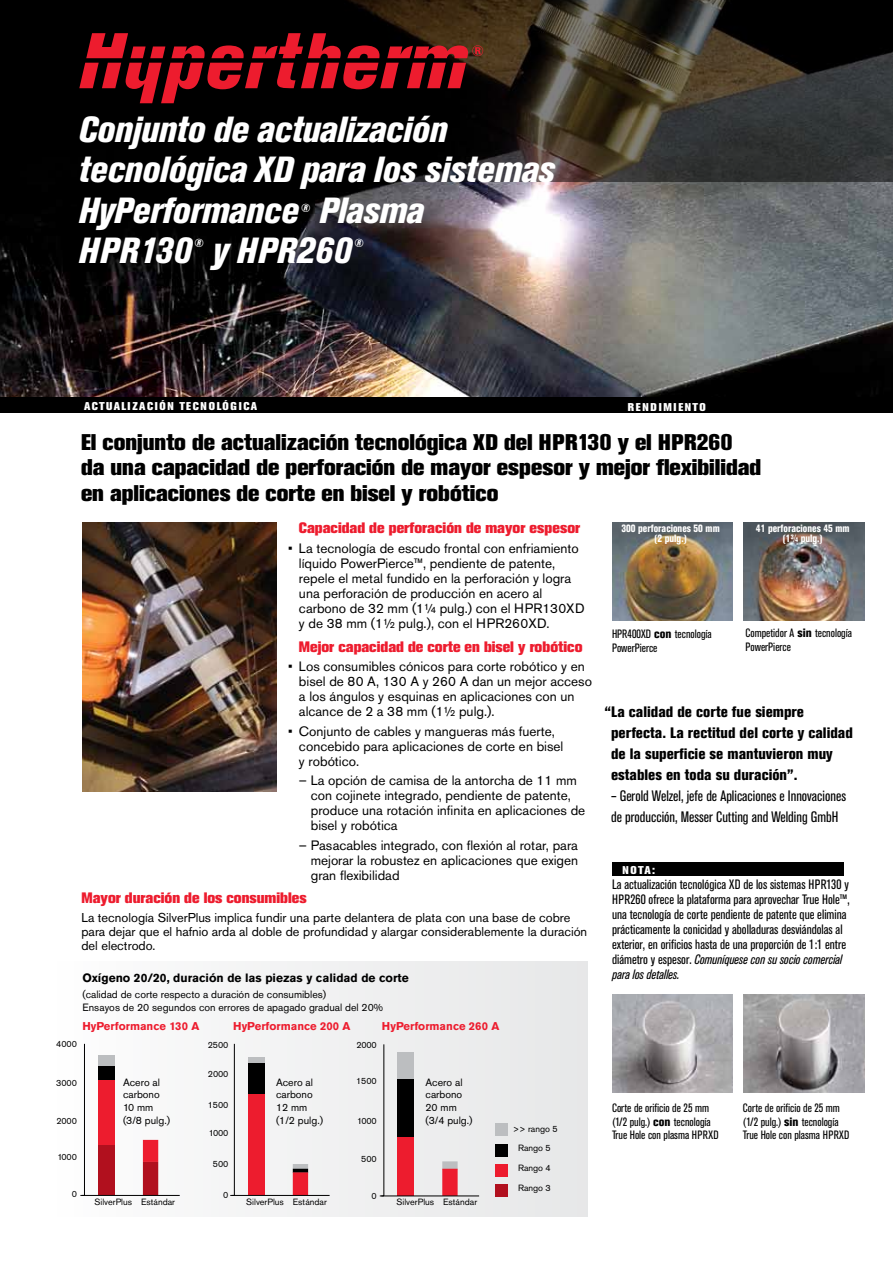
<style>
.page{position:relative;width:893px;height:1263px;background:#fff}
.page>*{position:absolute;margin:0;border:0;box-sizing:border-box;transform-origin:0 0}
.t1{font:italic 800 condensed 36px/40.5px "Akzidenz Grotesk Pro";letter-spacing:-.01em;color:#fff}
.t2{font:italic 800 condensed 28.5px "Akzidenz Grotesk Pro";color:#fff}
.t3{font:800 22.5px/25.5px "Akzidenz Grotesk Pro";color:#000}
.t4{font:800 condensed 15px/21px "Akzidenz Grotesk Pro";color:#000}
.t5{font:800 15px "Akzidenz Grotesk Pro";color:#ed1c2e}
.t6{font:condensed 15px/21px "Akzidenz Grotesk Pro";color:#000}
.t7{font:13.5px/15px "Akzidenz Grotesk Pro";color:#000}
.t8{font:condensed 13.5px/15px "Akzidenz Grotesk Pro";color:#000}
.t9{font:12.75px/14.2px "Akzidenz Grotesk Pro";color:#000}
.t10{font:condensed 12px/13.5px "Akzidenz Grotesk Pro";color:#000}
.t11{font:700 12px "Akzidenz Grotesk Pro";color:#000}
.t12{font:italic 800 condensed 11.7px "Akzidenz Grotesk Pro";color:#fff}
.t13{font:700 11.25px "Akzidenz Grotesk Pro";color:#ed1c2e}
.t14{font:800 11.25px "Akzidenz Grotesk Pro";letter-spacing:.15em;color:#fff}
.t15{font:10.5px/12.6px "Akzidenz Grotesk Pro";color:#000}
.t16{font:800 condensed 10.5px/10.5px "Akzidenz Grotesk Pro";color:#fff;text-align:center;scale:.9 1}
.t17{font:italic 800 condensed 9.45px "Akzidenz Grotesk Pro";color:#fff}
.t18{font:9px "Akzidenz Grotesk Pro";color:#000}
.s1{font-weight:800}
.s2{font-style:italic}
</style>
<div class="page">
<div style="left:51px;top:961px;width:536px;height:256px;background:#f1f1f2"></div>
<img style="left:0;top:182px;width:893px;height:215px">
<div style="left:0;top:397px;width:893px;height:15px;background:#000"></div>
<svg style="left:0;top:0;width:893px;height:182px;background:#1e1b17"></svg>
<svg style="left:79px;top:33px;width:404px;height:70px;background:#590c11"></svg>
<img style="left:612px;top:522px;width:121px;height:99px">
<img style="left:743px;top:522px;width:121px;height:99px">
<div style="left:612px;top:862px;width:232px;height:14px;background:#000"></div>
<img style="left:82px;top:523px;width:195px;height:268px">
<img style="left:612px;top:994px;width:121px;height:99px">
<img style="left:743px;top:994px;width:121px;height:99px">
<div style="left:495px;top:1123px;width:13px;height:13px;background:#bcbec0"></div>
<div style="left:495px;top:1184px;width:13px;height:13px;background:#b1101e"></div>
<div style="left:495px;top:1144px;width:13px;height:13px;background:#000"></div>
<div style="left:495px;top:1164px;width:13px;height:12px;background:#ed1c2e"></div>
<div style="left:98px;top:1145px;width:17px;height:50px;background:#b1101e"></div>
<div style="left:143px;top:1140px;width:15px;height:22px;background:#ed1c2e"></div>
<div style="left:98px;top:1055px;width:17px;height:12px;background:#bcbec0"></div>
<div style="left:98px;top:1066px;width:17px;height:15px;background:#000"></div>
<hr style="left:84px;top:1044px;width:1px;height:151px;background:#000">
<div style="left:98px;top:1081px;width:17px;height:64px;background:#ed1c2e"></div>
<div style="left:143px;top:1162px;width:15px;height:33px;background:#b1101e"></div>
<hr style="left:80px;top:1195px;width:100px;height:1px;background:#000">
<div style="left:442px;top:1161px;width:16px;height:8px;background:#bcbec0"></div>
<div style="left:397px;top:1052px;width:17px;height:28px;background:#bcbec0"></div>
<div style="left:397px;top:1079px;width:17px;height:58px;background:#000"></div>
<hr style="left:384px;top:1044px;width:1px;height:152px;background:#000">
<div style="left:397px;top:1137px;width:17px;height:59px;background:#ed1c2e"></div>
<div style="left:442px;top:1169px;width:16px;height:27px;background:#ed1c2e"></div>
<hr style="left:380px;top:1195px;width:99px;height:1px;background:#000">
<div style="left:293px;top:1164px;width:15px;height:5px;background:#bcbec0"></div>
<hr style="left:293px;top:1169px;width:15px;height:4px;background:#000">
<div style="left:248px;top:1057px;width:17px;height:7px;background:#bcbec0"></div>
<div style="left:248px;top:1063px;width:17px;height:32px;background:#000"></div>
<hr style="left:234px;top:1044px;width:1px;height:151px;background:#000">
<div style="left:248px;top:1094px;width:17px;height:101px;background:#ed1c2e"></div>
<div style="left:293px;top:1172px;width:15px;height:23px;background:#ed1c2e"></div>
<hr style="left:230px;top:1195px;width:100px;height:1px;background:#000">
<h2 class="t2" style="left:138px;top:106px;width:319px">Powermax Selection Guide</h2>
<h1 class="t1" style="left:78px;top:108px;width:478px">Conjunto de actualización tecnológica XD para los sistemas<br>HyPerformance</h1>
<p class="t17" style="left:262px;top:117px;width:9px">®</p>
<p class="t12" style="left:301px;top:200px;width:11px">®</p>
<h1 class="t1" style="left:319px;top:189px;width:106px">Plasma</h1>
<h1 class="t1" style="left:78px;top:230px;width:115px">HPR130</h1>
<p class="t12" style="left:194px;top:235px;width:11px">®</p>
<h1 class="t1" style="left:212px;top:230px;width:141px">y HPR260</h1>
<p class="t12" style="left:354px;top:235px;width:11px">®</p>
<p class="t14" style="left:84px;top:398px;width:174px">Actualización tecnológica</p>
<p class="t14" style="left:628px;top:400px;width:79px">Rendimiento</p>
<h3 class="t3" style="left:81px;top:429px;width:682px">El conjunto de actualización tecnológica XD del HPR130 y el HPR260 da una capacidad de perforación de mayor espesor y mejor flexibilidad en aplicaciones de corte en bisel y robótico</h3>
<p class="t5" style="left:299px;top:518px;width:283px">Capacidad de perforación de mayor espesor</p>
<p class="t7" style="left:299px;top:540px;width:287px;text-indent:-11px">• La tecnología de escudo frontal con enfriamiento líquido PowerPierce™, pendiente de patente, repele el metal fundido en la perforación y logra una perforación de producción en acero al carbono de 32 mm (1¼ pulg.) con el HPR130XD y de 38 mm (1½ pulg.), con el HPR260XD.</p>
<p class="t5" style="left:299px;top:637px;width:285px">Mejor capacidad de corte en bisel y robótico</p>
<p class="t7" style="left:299px;top:659px;width:295px;text-indent:-11px">• Los consumibles cónicos para corte robótico y en bisel de 80 A, 130 A y 260 A dan un mejor acceso a los ángulos y esquinas en aplicaciones con un alcance de 2 a 38 mm (1½ pulg.).</p>
<p class="t7" style="left:299px;top:723px;width:266px;text-indent:-11px">• Conjunto de cables y mangueras más fuerte, concebido para aplicaciones de corte en bisel y robótico.</p>
<p class="t7" style="left:311px;top:773px;width:276px;text-indent:-12px">– La opción de camisa de la antorcha de 11 mm con cojinete integrado, pendiente de patente, produce una rotación infinita en aplicaciones de bisel y robótica</p>
<p class="t7" style="left:311px;top:837px;width:269px;text-align:justify;text-indent:-12px">– Pasacables integrado, con flexión al rotar, para mejorar la robustez en aplicaciones que exigen gran flexibilidad</p>
<p class="t5" style="left:81px;top:888px;width:227px">Mayor duración de los consumibles</p>
<p class="t9" style="left:81px;top:910px;width:507px">La tecnología SilverPlus implica fundir una parte delantera de plata con una base de cobre para dejar que el hafnio arda al doble de profundidad y alargar considerablemente la duración del electrodo.</p>
<p class="t11" style="left:82px;top:970px;width:328px">Oxígeno 20/20, duración de las piezas y calidad de corte</p>
<p class="t15" style="left:82px;top:988px;width:302px">(calidad de corte respecto a duración de consumibles)<br>Ensayos de 20 segundos con errores de apagado gradual del 20%</p>
<p class="t13" style="left:82px;top:1018px;width:118px">HyPerformance 130 A</p>
<p class="t13" style="left:233px;top:1018px;width:119px">HyPerformance 200 A</p>
<p class="t13" style="left:382px;top:1018px;width:119px">HyPerformance 260 A</p>
<p class="t18" style="left:56px;top:1038px;width:22px">4000</p>
<p class="t18" style="left:56px;top:1077px;width:22px">3000</p>
<p class="t18" style="left:57px;top:1115px;width:22px">2000</p>
<p class="t18" style="left:57px;top:1151px;width:21px">1000</p>
<p class="t18" style="left:72px;top:1188px;width:7px">0</p>
<p class="t18" style="left:356px;top:1039px;width:22px">2000</p>
<p class="t18" style="left:356px;top:1074px;width:22px">1500</p>
<p class="t18" style="left:357px;top:1115px;width:21px">1000</p>
<p class="t18" style="left:361px;top:1153px;width:17px">500</p>
<p class="t18" style="left:371px;top:1190px;width:7px">0</p>
<p class="t18" style="left:208px;top:1039px;width:22px">2500</p>
<p class="t18" style="left:208px;top:1068px;width:22px">2000</p>
<p class="t18" style="left:208px;top:1099px;width:22px">1500</p>
<p class="t18" style="left:209px;top:1127px;width:21px">1000</p>
<p class="t18" style="left:213px;top:1158px;width:17px">500</p>
<p class="t18" style="left:223px;top:1189px;width:7px">0</p>
<p class="t15" style="left:123px;top:1076px;width:49px">Acero al carbono<br>10 mm (3/8 pulg.)</p>
<p class="t15" style="left:276px;top:1076px;width:49px">Acero al carbono<br>12 mm (1/2 pulg.)</p>
<p class="t15" style="left:425px;top:1076px;width:49px">Acero al carbono<br>20 mm (3/4 pulg.)</p>
<p class="t18" style="left:94px;top:1196px;width:82px">SilverPlus Estándar</p>
<p class="t18" style="left:246px;top:1196px;width:82px">SilverPlus Estándar</p>
<p class="t18" style="left:397px;top:1196px;width:82px">SilverPlus Estándar</p>
<p class="t18" style="left:513px;top:1123px;width:46px">&gt;&gt; rango 5</p>
<p class="t18" style="left:518px;top:1142px;width:34px">Rango 5</p>
<p class="t18" style="left:518px;top:1182px;width:34px">Rango 3</p>
<p class="t18" style="left:518px;top:1162px;width:34px">Rango 4</p>
<p class="t16" style="left:621px;top:522px;width:111px">300 perforaciones 50 mm (2 pulg.)</p>
<p class="t16" style="left:756px;top:522px;width:105px">41 perforaciones 45 mm (1¾ pulg.)</p>
<p class="t10" style="left:612px;top:627px;width:101px">HPR400XD <span class="s1">con</span> tecnología<br>PowerPierce</p>
<p class="t10" style="left:745px;top:626px;width:108px">Competidor A <span class="s1">sin</span> tecnología<br>PowerPierce</p>
<p class="t4" style="left:611px;top:701px;width:243px;text-indent:-7px">“La calidad de corte fue siempre perfecta. La rectitud del corte y calidad de la superficie se mantuvieron muy estables en toda su duración”.</p>
<p class="t6" style="left:611px;top:785px;width:236px">– Gerold Welzel, jefe de Aplicaciones e Innovaciones de producción, Messer Cutting and Welding GmbH</p>
<p class="t14" style="left:623px;top:863px;width:34px">Nota:</p>
<p class="t8" style="left:612px;top:876px;width:239px">La actualización tecnológica XD de los sistemas HPR130 y HPR260 ofrece la plataforma para aprovechar True Hole™, una tecnología de corte pendiente de patente que elimina prácticamente la conicidad y abolladuras desviándolas al exterior, en orificios hasta de una proporción de 1:1 entre diámetro y espesor. <span class="s2">Comuníquese con su socio comercial para los detalles.</span></p>
<p class="t10" style="left:612px;top:1101px;width:108px">Corte de orificio de 25 mm (1/2 pulg.) <span class="s1">con</span> tecnología<br>True Hole con plasma HPRXD</p>
<p class="t10" style="left:743px;top:1101px;width:108px">Corte de orificio de 25 mm (1/2 pulg.) <span class="s1">sin</span> tecnología<br>True Hole con plasma HPRXD</p>
</div>
